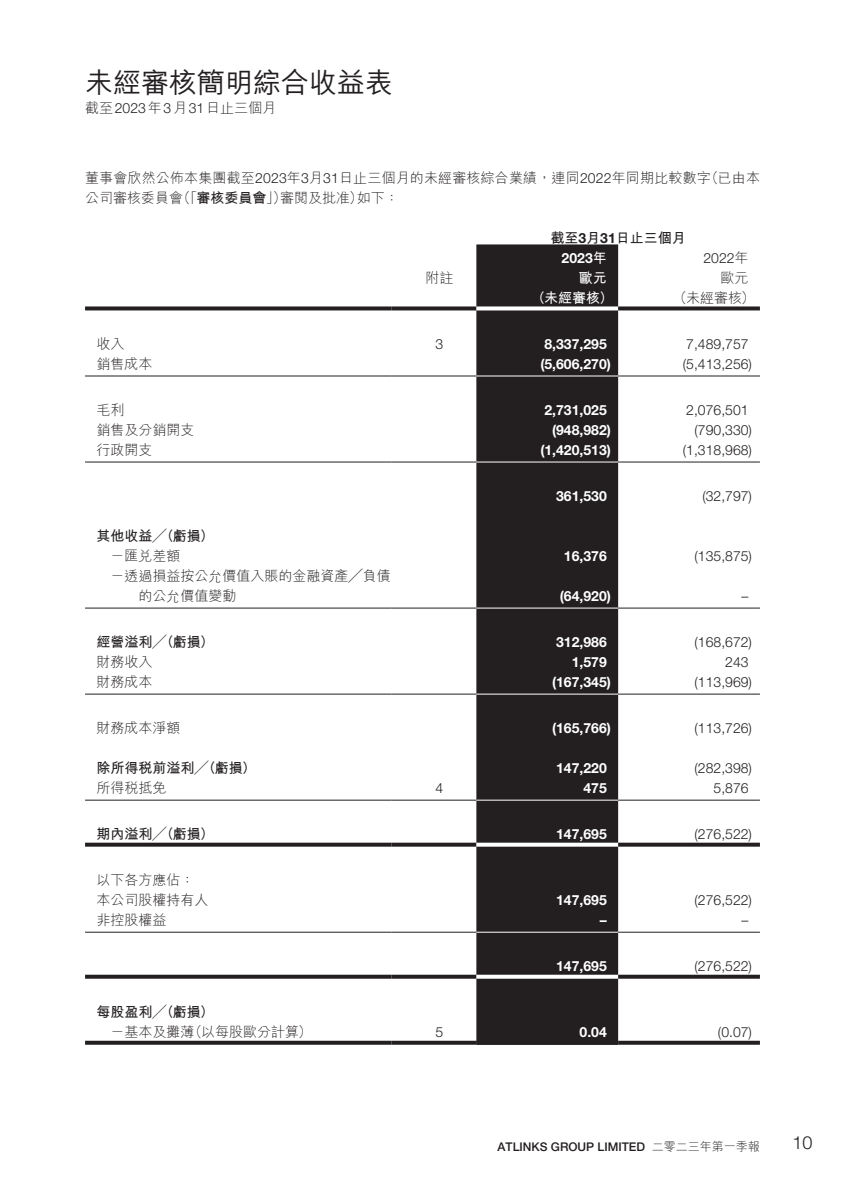
<style>
.page{position:relative;width:845px;height:1191px;background:#fff}
.page>*{position:absolute;margin:0;border:0;box-sizing:border-box;transform-origin:0 0}
.t1{font:500 28px "M Hei HK";color:#231f20}
.t2{font:300 18px "Helvetica Neue LT Std";color:#231f20}
.t3{font:300 14px/20px "M Hei HK";color:#231f20}
.t4{font:300 14px "Helvetica Neue LT Std";color:#231f20}
.t5{font:700 14px "Helvetica Neue LT Std";color:#fff}
.t6{font:700 14px "M Hei HK";color:#231f20}
.t7{font:700 14px "M Hei HK";color:#fff}
.t8{font:500 12px "Helvetica Neue LT Std";color:#231f20}
.s1{font-family:"Helvetica Neue LT Std"}
.s2{font-weight:700}
.s3{font-family:"M Hei HK"}
.s4{font-family:"M Hei HK";font-weight:300}
</style>
<div class="page">
<div style="left:476px;top:244px;width:142px;height:796px;background:#231f20"></div>
<svg style="left:85px;top:306px;width:306px;height:4px"></svg>
<svg style="left:391px;top:306px;width:85px;height:4px"></svg>
<svg style="left:476px;top:306px;width:142px;height:4px"></svg>
<svg style="left:618px;top:306px;width:142px;height:4px"></svg>
<hr style="left:85px;top:375px;width:306px;height:1px;background:#231f20">
<hr style="left:391px;top:375px;width:85px;height:1px;background:#231f20">
<hr style="left:476px;top:375px;width:142px;height:1px;background:#fff">
<hr style="left:618px;top:375px;width:142px;height:1px;background:#231f20">
<hr style="left:85px;top:461px;width:306px;height:1px;background:#231f20">
<hr style="left:391px;top:461px;width:85px;height:1px;background:#231f20">
<hr style="left:476px;top:461px;width:142px;height:1px;background:#fff">
<hr style="left:618px;top:461px;width:142px;height:1px;background:#231f20">
<hr style="left:85px;top:607px;width:306px;height:1px;background:#231f20">
<hr style="left:391px;top:607px;width:85px;height:1px;background:#231f20">
<hr style="left:476px;top:607px;width:142px;height:1px;background:#fff">
<hr style="left:618px;top:607px;width:142px;height:1px;background:#231f20">
<hr style="left:85px;top:693px;width:306px;height:1px;background:#231f20">
<hr style="left:391px;top:693px;width:85px;height:1px;background:#231f20">
<hr style="left:476px;top:693px;width:142px;height:1px;background:#fff">
<hr style="left:618px;top:693px;width:142px;height:1px;background:#231f20">
<hr style="left:85px;top:799px;width:306px;height:1px;background:#231f20">
<hr style="left:391px;top:799px;width:85px;height:1px;background:#231f20">
<hr style="left:476px;top:799px;width:142px;height:1px;background:#fff">
<hr style="left:618px;top:799px;width:142px;height:1px;background:#231f20">
<svg style="left:85px;top:842px;width:306px;height:4px"></svg>
<svg style="left:391px;top:842px;width:85px;height:4px"></svg>
<svg style="left:476px;top:842px;width:142px;height:4px"></svg>
<svg style="left:618px;top:842px;width:142px;height:4px"></svg>
<hr style="left:85px;top:931px;width:306px;height:1px;background:#231f20">
<hr style="left:391px;top:931px;width:85px;height:1px;background:#231f20">
<hr style="left:476px;top:931px;width:142px;height:1px;background:#fff">
<hr style="left:618px;top:931px;width:142px;height:1px;background:#231f20">
<svg style="left:85px;top:974px;width:306px;height:4px"></svg>
<svg style="left:391px;top:974px;width:85px;height:4px"></svg>
<svg style="left:476px;top:974px;width:142px;height:4px"></svg>
<svg style="left:618px;top:974px;width:142px;height:4px"></svg>
<svg style="left:85px;top:1040px;width:306px;height:4px"></svg>
<svg style="left:391px;top:1040px;width:85px;height:4px"></svg>
<hr style="left:476px;top:1040px;width:142px;height:4px;background:#231f20">
<svg style="left:618px;top:1040px;width:142px;height:4px"></svg>
<h1 class="t1" style="left:85px;top:62px;width:309px">未經審核簡明綜合收益表</h1>
<p class="t3" style="left:85px;top:97px;width:192px">截至<span class="s1">2023</span>年<span class="s1">3</span>月<span class="s1">31</span>日止三個月</p>
<p class="t3" style="left:85px;top:167px;width:676px">董事會欣然公佈本集團截至<span class="s1">2023</span>年<span class="s1">3</span>月<span class="s1">31</span>日止三個月的未經審核綜合業績，連同<span class="s1">2022</span>年同期比較數字（已由本公司審核委員會（「<span class="s2">審核委員會</span>」）審閱及批准）如下：</p>
<p class="t6" style="left:550px;top:227px;width:137px">截至<span class="s1">3</span>月<span class="s1">31</span>日止三個月</p>
<p class="t5" style="left:561px;top:249px;width:47px">2023<span class="s3">年</span></p>
<p class="t4" style="left:703px;top:249px;width:47px">2022<span class="s3">年</span></p>
<p class="t3" style="left:425px;top:267px;width:29px">附註</p>
<p class="t7" style="left:579px;top:267px;width:29px">歐元</p>
<p class="t3" style="left:720px;top:267px;width:29px">歐元</p>
<p class="t7" style="left:531px;top:287px;width:83px">（未經審核）</p>
<p class="t3" style="left:673px;top:287px;width:83px">（未經審核）</p>
<p class="t3" style="left:96px;top:333px;width:29px">收入</p>
<p class="t4" style="left:435px;top:335px;width:9px">3</p>
<p class="t5" style="left:544px;top:335px;width:64px">8,337,295</p>
<p class="t4" style="left:686px;top:335px;width:64px">7,489,757</p>
<p class="t3" style="left:96px;top:353px;width:57px">銷售成本</p>
<p class="t5" style="left:540px;top:355px;width:72px">(5,606,270)</p>
<p class="t4" style="left:683px;top:355px;width:71px">(5,413,256)</p>
<p class="t3" style="left:96px;top:399px;width:29px">毛利</p>
<p class="t5" style="left:544px;top:401px;width:64px">2,731,025</p>
<p class="t4" style="left:686px;top:401px;width:64px">2,076,501</p>
<p class="t3" style="left:96px;top:419px;width:99px">銷售及分銷開支</p>
<p class="t5" style="left:552px;top:421px;width:60px">(948,982)</p>
<p class="t4" style="left:694px;top:421px;width:59px">(790,330)</p>
<p class="t3" style="left:96px;top:439px;width:57px">行政開支</p>
<p class="t5" style="left:540px;top:441px;width:72px">(1,420,513)</p>
<p class="t4" style="left:683px;top:441px;width:71px">(1,318,968)</p>
<p class="t5" style="left:556px;top:487px;width:52px">361,530</p>
<p class="t4" style="left:702px;top:487px;width:51px">(32,797)</p>
<p class="t6" style="left:96px;top:525px;width:119px">其他收益╱（虧損）</p>
<p class="t3" style="left:111px;top:545px;width:71px">－匯兌差額</p>
<p class="t5" style="left:564px;top:547px;width:44px">16,376</p>
<p class="t4" style="left:694px;top:547px;width:59px">(135,875)</p>
<p class="t3" style="left:139px;top:565px;width:253px;text-indent:-28px">－透過損益按公允價值入賬的金融資產╱負債的公允價值變動</p>
<p class="t5" style="left:560px;top:587px;width:53px">(64,920)</p>
<p class="t4" style="left:741px;top:587px;width:8px">–</p>
<p class="t6" style="left:96px;top:631px;width:119px">經營溢利╱（虧損）</p>
<p class="t5" style="left:556px;top:633px;width:52px">312,986</p>
<p class="t4" style="left:694px;top:633px;width:59px">(168,672)</p>
<p class="t3" style="left:96px;top:651px;width:57px">財務收入</p>
<p class="t5" style="left:572px;top:653px;width:37px">1,579</p>
<p class="t4" style="left:725px;top:653px;width:25px">243</p>
<p class="t3" style="left:96px;top:671px;width:57px">財務成本</p>
<p class="t5" style="left:552px;top:673px;width:60px">(167,345)</p>
<p class="t4" style="left:694px;top:673px;width:59px">(113,969)</p>
<p class="t3" style="left:96px;top:717px;width:85px">財務成本淨額</p>
<p class="t5" style="left:552px;top:719px;width:60px">(165,766)</p>
<p class="t4" style="left:694px;top:719px;width:59px">(113,726)</p>
<p class="t6" style="left:96px;top:757px;width:161px">除所得稅前溢利╱（虧損）</p>
<p class="t5" style="left:556px;top:759px;width:52px">147,220</p>
<p class="t4" style="left:694px;top:759px;width:59px">(282,398)</p>
<p class="t3" style="left:96px;top:777px;width:71px">所得稅抵免</p>
<p class="t4" style="left:435px;top:779px;width:9px">4</p>
<p class="t5" style="left:583px;top:779px;width:25px">475</p>
<p class="t4" style="left:713px;top:779px;width:37px">5,876</p>
<p class="t6" style="left:96px;top:823px;width:119px">期內溢利╱（虧損）</p>
<p class="t5" style="left:556px;top:825px;width:52px">147,695</p>
<p class="t4" style="left:694px;top:825px;width:59px">(276,522)</p>
<p class="t3" style="left:96px;top:869px;width:113px">以下各方應佔：本公司股權持有人</p>
<p class="t5" style="left:556px;top:891px;width:52px">147,695</p>
<p class="t4" style="left:694px;top:891px;width:59px">(276,522)</p>
<p class="t3" style="left:96px;top:909px;width:71px">非控股權益</p>
<p class="t5" style="left:600px;top:911px;width:8px">–</p>
<p class="t4" style="left:741px;top:911px;width:8px">–</p>
<p class="t5" style="left:556px;top:957px;width:52px">147,695</p>
<p class="t4" style="left:694px;top:957px;width:59px">(276,522)</p>
<p class="t6" style="left:96px;top:1001px;width:119px">每股盈利╱（虧損）</p>
<p class="t3" style="left:111px;top:1021px;width:203px">－基本及攤薄（以每股歐分計算）</p>
<p class="t4" style="left:435px;top:1023px;width:9px">5</p>
<p class="t5" style="left:579px;top:1023px;width:29px">0.04</p>
<p class="t4" style="left:718px;top:1023px;width:35px">(0.07)</p>
<p class="t8" style="left:497px;top:1139px;width:264px">ATLINKS GROUP LIMITED <span class="s4">二零二三年第一季報</span></p>
<p class="t2" style="left:792px;top:1131px;width:22px">10</p>
</div>
